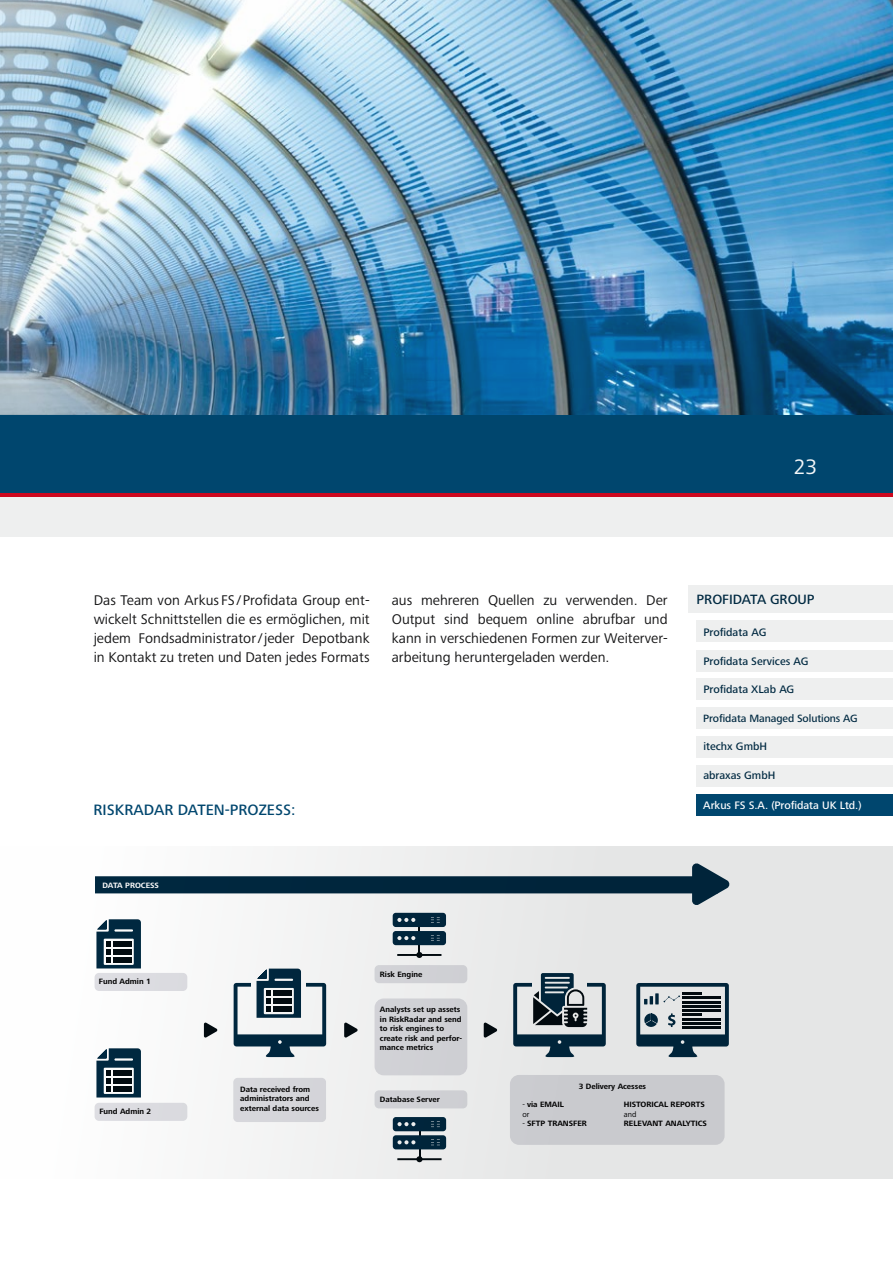
<style>
.page{position:relative;width:893px;height:1263px;background:#fff}
.page>*{position:absolute;margin:0;border:0;box-sizing:border-box;transform-origin:0 0}
.t1{font:21.75px "Frutiger Next Pro";color:#fff}
.t2{font:500 15.6px "Frutiger Next Pro";color:#00466e}
.t3{font:14.55px/19px "Frutiger Next Pro";letter-spacing:.005em;color:#141415;text-align:justify}
.t4{font:500 13.95px "Frutiger Next Pro";letter-spacing:-.005em;color:#002941}
.t5{font:500 11.25px "Frutiger Next Pro";letter-spacing:.005em;color:#002941}
.t6{font:500 11.25px "Frutiger Next Pro";color:#fff}
.t7{font:500 10.95px "Frutiger Next Pro";letter-spacing:-.005em;color:#002941}
.t8{font:10.95px "Frutiger Next Pro";letter-spacing:.005em;color:#002941}
.t9{font:700 7.95px/9.6px "Frutiger Next Pro";color:#000}
.t10{font:700 7.95px "Frutiger Next Pro";color:#fff}
.t11{font:7.95px "Frutiger Next Pro";color:#000}
.s1{font-weight:400}
</style>
<div class="page">
<div style="left:0;top:415px;width:893px;height:80px;background:#00466e"></div>
<div style="left:0;top:493px;width:893px;height:5px;background:#cd071e"></div>
<div style="left:631px;top:846px;width:262px;height:333px;background:#e5e6e6"></div>
<div style="left:0;top:846px;width:632px;height:333px;background:linear-gradient(to right,#fff,#e3e4e4)"></div>
<img style="left:0;top:0;width:893px;height:415px">
<img style="left:0;top:0;width:551px;height:414px">
<div style="left:0;top:497px;width:893px;height:40px;background:#eeefef"></div>
<div style="left:689px;top:586px;width:204px;height:27px;background:#eeefef"></div>
<div style="left:697px;top:621px;width:196px;height:21px;background:#eeefef"></div>
<div style="left:697px;top:650px;width:196px;height:21px;background:#eeefef"></div>
<div style="left:697px;top:708px;width:196px;height:21px;background:#eeefef"></div>
<div style="left:697px;top:679px;width:196px;height:21px;background:#eeefef"></div>
<div style="left:697px;top:736px;width:196px;height:22px;background:#eeefef"></div>
<div style="left:697px;top:765px;width:196px;height:22px;background:#eeefef"></div>
<div style="left:697px;top:794px;width:196px;height:21px;background:#00466e"></div>
<img style="left:0;top:0;width:491px;height:295px">
<div style="left:375px;top:1090px;width:92px;height:18px;background:#cfd0d4;border-radius:4px"></div>
<div style="left:95px;top:1103px;width:92px;height:18px;background:#e0e0e5;border-radius:4px"></div>
<div style="left:233px;top:1078px;width:93px;height:44px;background:#d5d6da;border-radius:4px"></div>
<div style="left:95px;top:973px;width:92px;height:18px;background:#e0e0e5;border-radius:4px"></div>
<svg style="left:636px;top:983px;width:93px;height:74px"></svg>
<svg style="left:393px;top:1117px;width:53px;height:45px;background:#576e7b"></svg>
<hr style="left:397px;top:1158px;width:20px;height:2px;background:#030c11">
<hr style="left:422px;top:1158px;width:20px;height:2px;background:#030c11">
<svg style="left:393px;top:913px;width:53px;height:45px;background:#59707e"></svg>
<hr style="left:397px;top:954px;width:20px;height:2px;background:#030c11">
<hr style="left:421px;top:954px;width:20px;height:2px;background:#030c11">
<div style="left:375px;top:965px;width:92px;height:18px;background:#d0d1d5;border-radius:4px"></div>
<div style="left:375px;top:998px;width:92px;height:77px;background:#d0d0d5;border-radius:9px"></div>
<div style="left:510px;top:1075px;width:215px;height:70px;background:#c9cace;border-radius:9px"></div>
<svg style="left:204px;top:1022px;width:14px;height:16px"></svg>
<div style="left:95px;top:876px;width:623px;height:17px;background:#002941"></div>
<svg style="left:692px;top:863px;width:38px;height:42px"></svg>
<svg style="left:344px;top:1022px;width:14px;height:16px"></svg>
<svg style="left:484px;top:1022px;width:13px;height:16px"></svg>
<div style="left:532px;top:967px;width:55px;height:31px;background:#e6e7e7"></div>
<svg style="left:513px;top:973px;width:93px;height:84px;background:#7c8a92"></svg>
<div style="left:251px;top:967px;width:55px;height:31px;background:#f4f5f5"></div>
<svg style="left:234px;top:968px;width:92px;height:89px"></svg>
<svg style="left:96px;top:919px;width:45px;height:49px"></svg>
<svg style="left:96px;top:1048px;width:45px;height:49px"></svg>
<h1 class="t1" style="left:793px;top:454px;width:26px">23</h1>
<p class="t3" style="left:94px;top:590px;width:277px">Das Team von Arkus FS / Profidata Group ent&shy;wickelt Schnittstellen die es ermöglichen, mit jedem Fondsadministrator/jeder Depotbank in Kontakt zu treten und Daten jedes Formats</p>
<p class="t3" style="left:392px;top:590px;width:277px">aus mehreren Quellen zu verwenden. Der Output sind bequem online abrufbar und kann in verschiedenen Formen zur Weiterver&shy;arbeitung heruntergeladen werden.</p>
<p class="t4" style="left:697px;top:592px;width:119px">PROFIDATA GROUP</p>
<p class="t5" style="left:703px;top:625px;width:65px">Profidata AG</p>
<p class="t5" style="left:703px;top:655px;width:107px">Profidata Services AG</p>
<p class="t5" style="left:703px;top:683px;width:92px">Profidata XLab AG</p>
<p class="t2" style="left:94px;top:801px;width:203px">RISKRADAR DATEN-PROZESS:</p>
<p class="t10" style="left:102px;top:881px;width:58px">DATA PROCESS</p>
<p class="t9" style="left:99px;top:976px;width:53px">Fund Admin 1</p>
<p class="t9" style="left:99px;top:1106px;width:53px">Fund Admin 2</p>
<p class="t9" style="left:240px;top:1084px;width:80px">Data received from administrators and external data sources</p>
<p class="t7" style="left:703px;top:712px;width:156px">Profidata Managed Solutions AG</p>
<p class="t8" style="left:703px;top:740px;width:61px">itechx GmbH</p>
<p class="t5" style="left:703px;top:769px;width:74px">abraxas GmbH</p>
<p class="t6" style="left:703px;top:798px;width:160px">Arkus FS S.A. (Profidata UK Ltd.)</p>
<p class="t9" style="left:380px;top:969px;width:44px">Risk Engine</p>
<p class="t9" style="left:380px;top:1005px;width:84px">Analysts set up assets in RiskRadar and send to risk engines to create risk and perfor&shy;mance metrics</p>
<p class="t9" style="left:380px;top:1095px;width:61px">Database Server</p>
<p class="t9" style="left:579px;top:1082px;width:69px">3 Delivery Acesses</p>
<p class="t9" style="left:522px;top:1099px;width:43px"><span class="s1">-</span> via EMAIL <span class="s1">or</span></p>
<p class="t9" style="left:522px;top:1119px;width:66px"><span class="s1">-</span> SFTP TRANSFER</p>
<p class="t9" style="left:624px;top:1100px;width:83px">HISTORICAL REPORTS</p>
<p class="t11" style="left:624px;top:1109px;width:14px">and</p>
<p class="t9" style="left:624px;top:1119px;width:85px">RELEVANT ANALYTICS</p>
</div>
